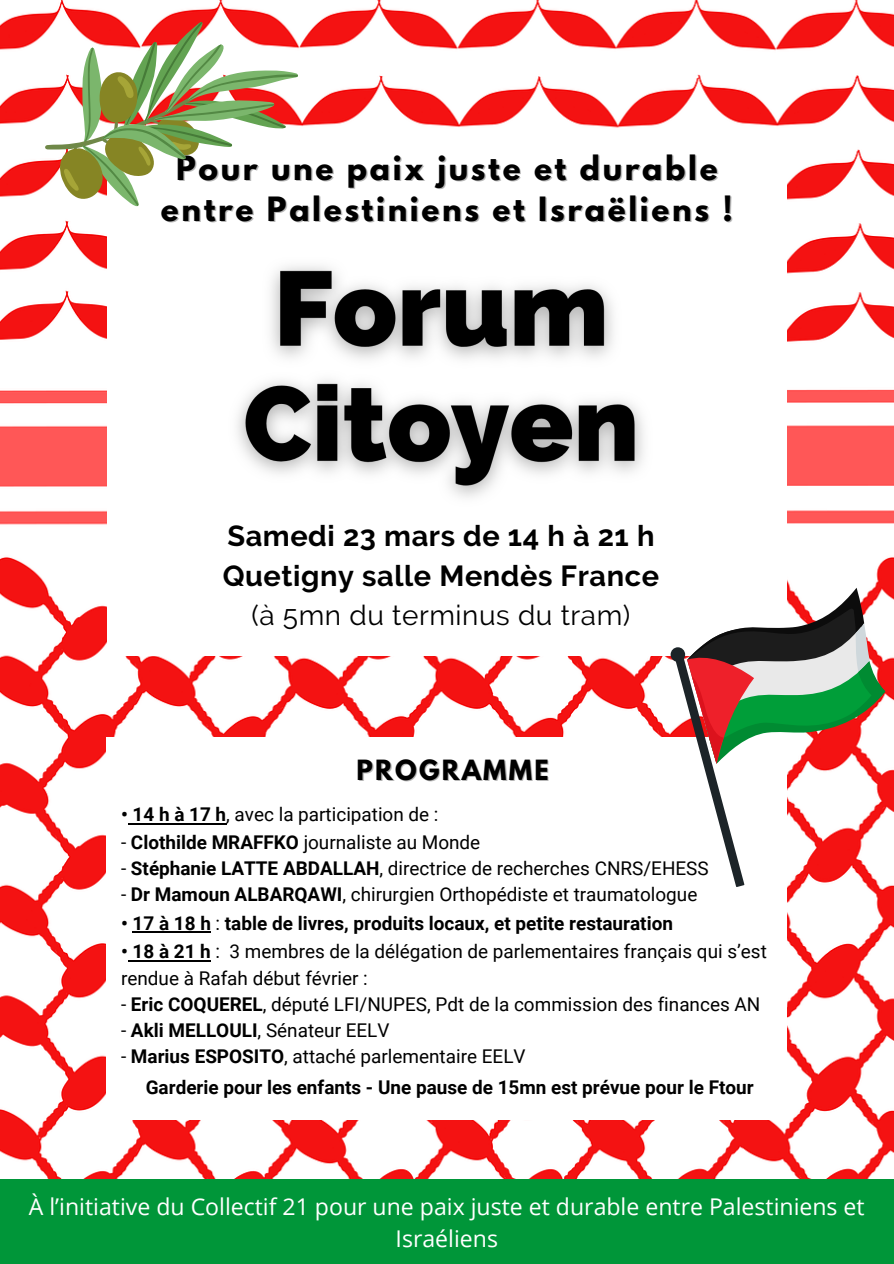
<style>
.page{position:relative;width:894px;height:1264px;background:#fff}
.page>*{position:absolute;margin:0;border:0;box-sizing:border-box;transform-origin:0 0}
.t1{font:700 29.7px "League Spartan";letter-spacing:.09em;color:#000}
.t2{font:700 28.95px/40px "Raleway";letter-spacing:.02em;color:#000}
.t3{font:27.9px "Raleway";letter-spacing:.02em;color:#000}
.t4{font:700 24.75px "League Spartan";letter-spacing:.09em;color:#000}
.t5{font:23.1px/31.8px "Open Sans";color:#fff;text-align:center}
.t6{font:18.9px/26.2px "Roboto";color:#000}
.t7{font:700 18.9px "Roboto";color:#000}
.s1{font-weight:700}
.s2{font-weight:400}
</style>
<div class="page">
<img style="left:0;top:0;width:893px;height:1178px">
<div style="left:107px;top:137px;width:679px;height:519px;background:#fff"></div>
<div style="left:0;top:1178px;width:893px;height:85px;background:#009639"></div>
<div style="left:107px;top:737px;width:679px;height:382px;background:#fff"></div>
<hr style="left:128px;top:823px;width:98px;height:1px;background:#000">
<hr style="left:132px;top:931px;width:79px;height:1px;background:#000">
<hr style="left:132px;top:959px;width:79px;height:2px;background:#000">
<svg style="left:670px;top:587px;width:215px;height:300px"></svg>
<svg style="left:43px;top:21px;width:256px;height:194px"></svg>
<img style="left:237px;top:265px;width:407px;height:233px">
<p class="t1" style="left:176px;top:153px;width:543px">Pour une paix juste et durable</p>
<p class="t1" style="left:161px;top:194px;width:573px">entre Palestiniens et Israëliens !</p>
<p class="t2" style="left:223px;top:516px;width:438px">Samedi 23 mars de 14 h à 21 h<br>Quetigny salle Mendès France</p>
<p class="t3" style="left:251px;top:598px;width:380px">(à 5mn du terminus du tram)</p>
<p class="t4" style="left:356px;top:757px;width:194px">PROGRAMME</p>
<h2 class="t6" style="left:121px;top:802px;width:319px"><span class="s1">• 14 h à 17 h</span>, avec la participation de :</h2>
<h3 class="t6" style="left:121px;top:829px;width:360px">- <span class="s1">Clothilde MRAFFKO</span> journaliste au Monde</h3>
<p class="t6" style="left:121px;top:855px;width:589px">- <span class="s1">Stéphanie LATTE ABDALLAH</span>, directrice de recherches CNRS/EHESS</p>
<h4 class="t6" style="left:121px;top:881px;width:577px">- <span class="s1">Dr Mamoun ALBARQAWI</span>, chirurgien Orthopédiste et traumatologue</h4>
<p class="t7" style="left:121px;top:912px;width:553px">• 17 à 18 h <span class="s2">:</span> table de livres, produits locaux, et petite restauration</p>
<p class="t6" style="left:121px;top:938px;width:647px"><span class="s1">• 18 à 21 h</span> : 3 membres de la délégation de parlementaires français qui s’est rendue à Rafah début février :</p>
<p class="t6" style="left:121px;top:991px;width:640px">- <span class="s1">Eric COQUEREL</span>, député LFI/NUPES, Pdt de la commission des finances AN</p>
<p class="t6" style="left:121px;top:1017px;width:270px">- <span class="s1">Akli MELLOULI</span>, Sénateur EELV</p>
<p class="t6" style="left:121px;top:1043px;width:406px">- <span class="s1">Marius ESPOSITO</span>, attaché parlementaire EELV</p>
<p class="t7" style="left:146px;top:1076px;width:609px">Garderie pour les enfants - Une pause de 15mn est prévue pour le Ftour</p>
<p class="t5" style="left:29px;top:1190px;width:837px">À l’initiative du Collectif 21 pour une paix juste et durable entre Palestiniens et<br>Israéliens</p>
</div>
